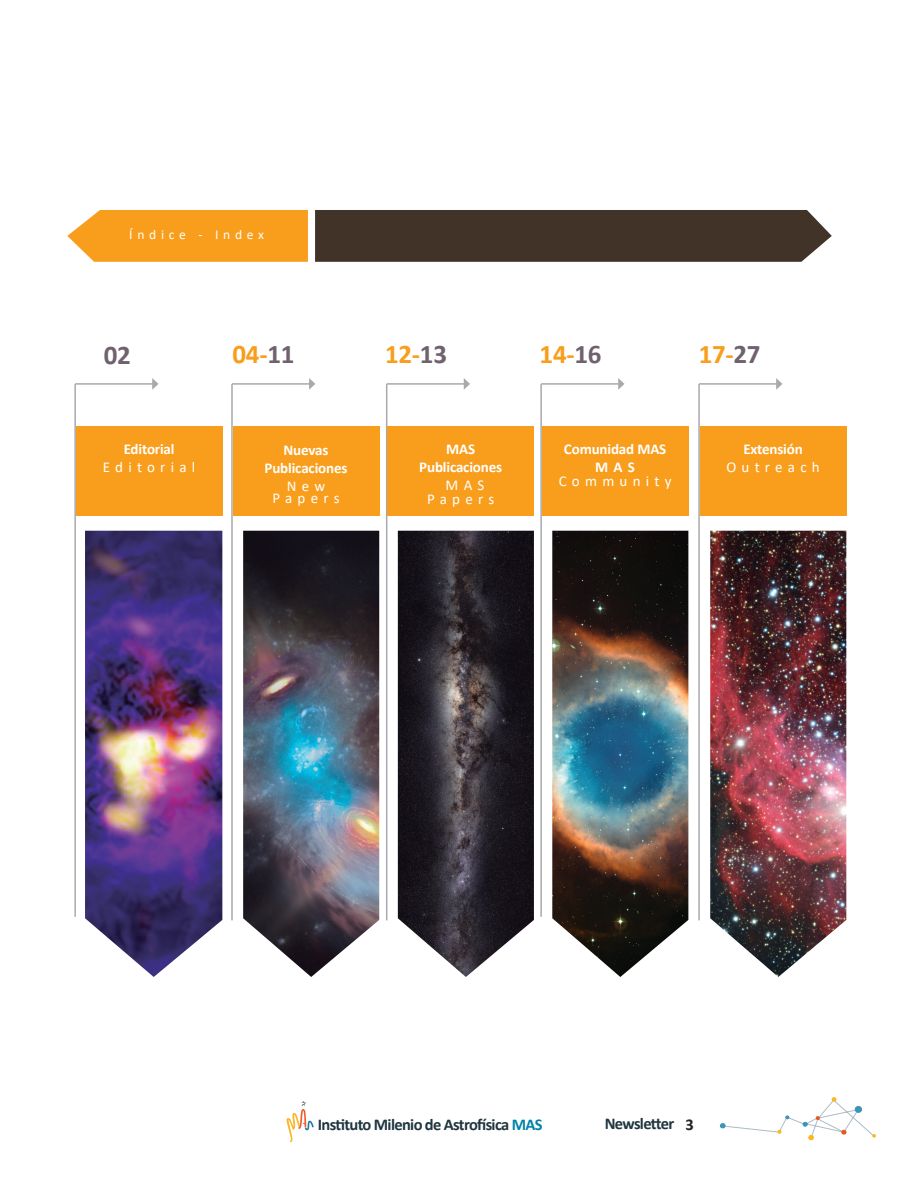
<style>
.page{position:relative;width:918px;height:1188px;background:#fff}
.page>*{position:absolute;margin:0;border:0;box-sizing:border-box;transform-origin:0 0}
.t1{font:700 27px "Calibri";letter-spacing:-.01em;color:#f89e1c}
.t2{font:700 27px "Calibri";color:#70616e}
.t3{font:700 16.5px "Calibri";letter-spacing:-.04em;color:#1f353f}
.t4{font:700 15px/18px "Calibri";letter-spacing:-.01em;color:#fff;text-align:center}
.t5{font:15px/12px "Calibri";letter-spacing:.35em;color:#fff;text-align:center}
.t6{font:13.5px "Calibri";letter-spacing:.35em;color:#fff}
.s1{color:#70616e}
.s2{color:#0083a8}
.s3{color:#262324}
</style>
<div class="page">
<svg style="left:67px;top:210px;width:241px;height:52px;background:#f8a42b"></svg>
<div style="left:315px;top:210px;width:517px;height:52px;background:#413327"></div>
<svg style="left:720px;top:1097px;width:156px;height:43px"></svg>
<svg style="left:286px;top:1101px;width:28px;height:41px"></svg>
<hr style="left:74px;top:384px;width:2px;height:533px;background:#a8a9ad">
<img style="left:85px;top:531px;width:137px;height:446px">
<img style="left:243px;top:531px;width:136px;height:446px">
<img style="left:398px;top:531px;width:136px;height:446px">
<img style="left:552px;top:531px;width:136px;height:446px">
<img style="left:710px;top:531px;width:136px;height:446px">
<hr style="left:75px;top:383px;width:78px;height:2px;background:#a8a9ad">
<svg style="left:152px;top:378px;width:6px;height:12px"></svg>
<hr style="left:232px;top:383px;width:78px;height:2px;background:#a8a9ad">
<svg style="left:309px;top:378px;width:6px;height:12px"></svg>
<hr style="left:387px;top:383px;width:77px;height:2px;background:#a8a9ad">
<svg style="left:464px;top:378px;width:6px;height:12px"></svg>
<hr style="left:541px;top:383px;width:78px;height:2px;background:#a8a9ad">
<svg style="left:618px;top:378px;width:7px;height:12px"></svg>
<hr style="left:699px;top:383px;width:78px;height:2px;background:#a8a9ad">
<svg style="left:776px;top:378px;width:6px;height:12px"></svg>
<hr style="left:231px;top:384px;width:2px;height:536px;background:#a8a9ad">
<hr style="left:386px;top:384px;width:1px;height:536px;background:#a8a9ad">
<hr style="left:540px;top:384px;width:2px;height:533px;background:#a8a9ad">
<hr style="left:698px;top:384px;width:2px;height:536px;background:#a8a9ad">
<div style="left:76px;top:426px;width:146px;height:89px;background:#f89e1c"></div>
<div style="left:233px;top:426px;width:146px;height:89px;background:#f89e1c"></div>
<div style="left:387px;top:426px;width:147px;height:89px;background:#f89e1c"></div>
<div style="left:542px;top:426px;width:146px;height:89px;background:#f89e1c"></div>
<div style="left:700px;top:426px;width:146px;height:89px;background:#f89e1c"></div>
<p class="t6" style="left:129px;top:225px;width:136px">Índice - Index</p>
<h1 class="t2" style="left:104px;top:336px;width:29px">02</h1>
<h1 class="t1" style="left:233px;top:335px;width:63px">04-<span class="s1">11</span></h1>
<h1 class="t1" style="left:385px;top:335px;width:63px">12-<span class="s1">13</span></h1>
<h1 class="t1" style="left:540px;top:335px;width:63px">14-<span class="s1">16</span></h1>
<h1 class="t1" style="left:699px;top:335px;width:63px">17-<span class="s1">27</span></h1>
<p class="t4" style="left:124px;top:440px;width:52px">Editorial</p>
<p class="t5" style="left:103px;top:461px;width:94px">Editorial</p>
<p class="t4" style="left:265px;top:441px;width:84px">Nuevas<br>Publicaciones</p>
<p class="t5" style="left:272px;top:480px;width:69px">New<br>Papers</p>
<p class="t4" style="left:419px;top:440px;width:84px">MAS<br>Publicaciones</p>
<p class="t5" style="left:427px;top:478px;width:69px;line-height:13.5px">MAS<br>Papers</p>
<p class="t4" style="left:564px;top:440px;width:104px">Comunidad MAS<br>MAS</p>
<p class="t5" style="left:559px;top:474px;width:114px">Community</p>
<p class="t4" style="left:743px;top:440px;width:61px">Extensión</p>
<p class="t5" style="left:726px;top:461px;width:95px">Outreach</p>
<p class="t3" style="left:318px;top:1113px;width:226px">Instituto Milenio de Astrofísica <span class="s2">MAS</span></p>
<p class="t3" style="left:605px;top:1112px;width:91px">Newsletter <span class="s3">3</span></p>
</div>
